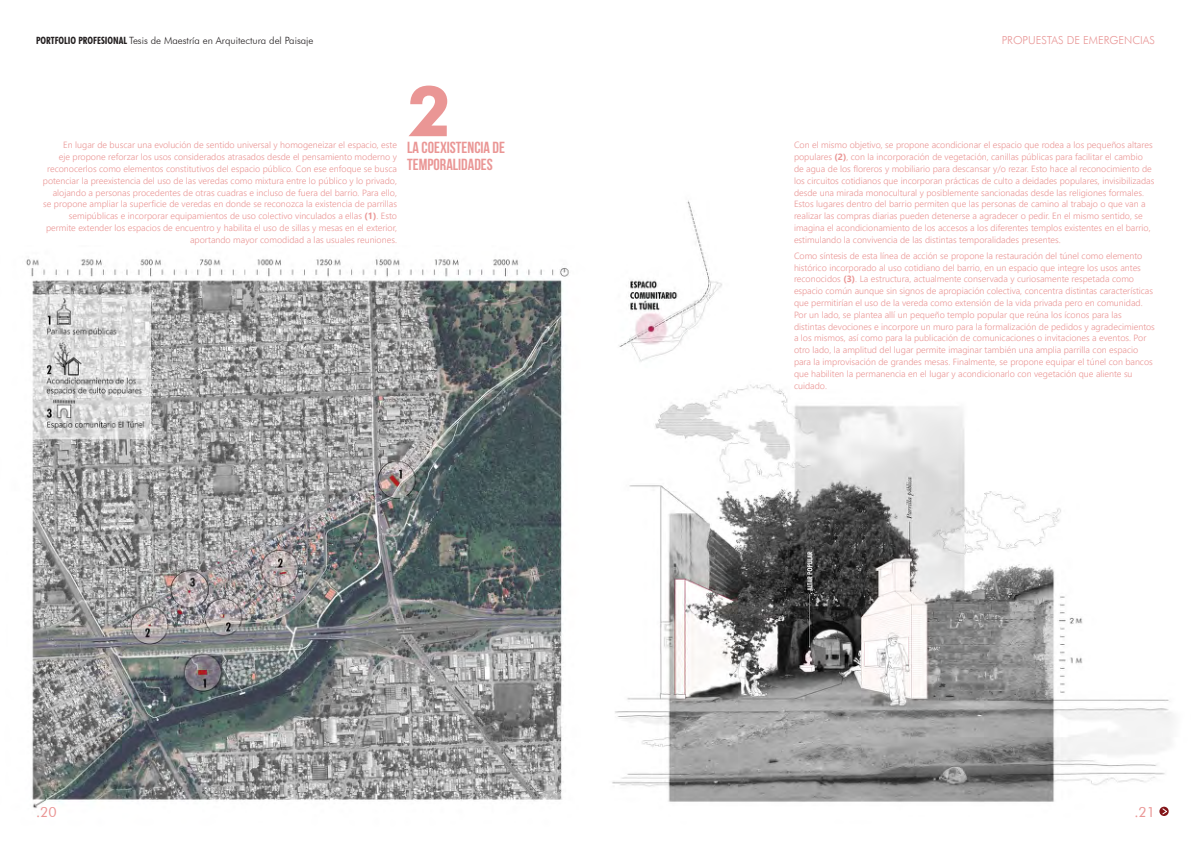
<style>
.page{position:relative;width:1191px;height:842px;background:#fff}
.page>*{position:absolute;margin:0;border:0;box-sizing:border-box;transform-origin:0 0}
.Texto_base{font:700 70px "Futura";color:#ea9695}
.Texto_base-2{font:700 16px/17px "Bebas Neue";color:#ea9695}
.numeros_de_pagina{font:14px "Futura BT";color:#ea9695}
.t1{font:300 11px "Futura BT";color:#e89595}
.t2{font:300 10px "Futura BT";color:#231f20}
.Texto_base-3{font:300 9px/11.8px "Nirmala UI";color:#ea9695}
.s1{font-weight:700;font-stretch:condensed}
.s2{font-weight:700}
</style>
<div class="page">
<img style="left:26px;top:200px;width:1147px;height:616px">
<svg style="left:1159px;top:807px;width:9px;height:9px"></svg>
<svg style="left:1161px;top:808px;width:6px;height:7px"></svg>
<p class="t2" style="left:36px;top:34px;width:279px"><span class="s1">PORTFOLIO PROFESIONAL</span> Tesis de Maestría en Arquitectura del Paisaje</p>
<p class="t1" style="left:1001px;top:34px;width:155px">PROPUESTAS DE EMERGENCIAS</p>
<p class="Texto_base-3" style="left:43px;top:139px;width:356px;text-align:right">En lugar de buscar una evolución de sentido universal y homogeneizar el espacio, este<br>eje propone reforzar los usos considerados atrasados desde el pensamiento moderno y reconocerlos como elementos constitutivos del espacio público. Con ese enfoque se busca potenciar la preexistencia del uso de las veredas como mixtura entre lo público y lo privado, alojando a personas procedentes de otras cuadras e incluso de fuera del barrio. Para ello, se propone ampliar la superficie de veredas en donde se reconozca la existencia de parrillas semipúblicas e incorporar equipamientos de uso colectivo vinculados a ellas <span class="s2">(1)</span>. Esto permite extender los espacios de encuentro y habilita el uso de sillas y mesas en el exterior, aportando mayor comodidad a las usuales reuniones.</p>
<p class="Texto_base" style="left:407px;top:60px;width:45px">2</p>
<p class="Texto_base-2" style="left:407px;top:139px;width:99px">LA COEXISTENCIA DE<br>TEMPORALIDADES</p>
<p class="Texto_base-3" style="left:794px;top:139px;width:362px">Con el mismo objetivo, se propone acondicionar el espacio que rodea a los pequeños altares populares <span class="s2">(2)</span>, con la incorporación de vegetación, canillas públicas para facilitar el cambio de agua de los floreros y mobiliario para descansar y/o rezar. Esto hace al reconocimiento de los circuitos cotidianos que incorporan prácticas de culto a deidades populares, invisibilizadas desde una mirada monocultural y posiblemente sancionadas desde las religiones formales.<br>Estos lugares dentro del barrio permiten que las personas de camino al trabajo o que van a realizar las compras diarias pueden detenerse a agradecer o pedir. En el mismo sentido, se imagina el acondicionamiento de los accesos a los diferentes templos existentes en el barrio, estimulando la convivencia de las distintas temporalidades presentes.</p>
<p class="Texto_base-3" style="left:794px;top:249px;width:362px">Como síntesis de esta línea de acción se propone la restauración del túnel como elemento histórico incorporado al uso cotidiano del barrio, en un espacio que integre los usos antes reconocidos <span class="s2">(3)</span>. La estructura, actualmente conservada y curiosamente respetada como espacio común aunque sin signos de apropiación colectiva, concentra distintas características que permitirían el uso de la vereda como extensión de la vida privada pero en comunidad.<br>Por un lado, se plantea allí un pequeño templo popular que reúna los íconos para las distintas devociones e incorpore un muro para la formalización de pedidos y agradecimientos a los mismos, así como para la publicación de comunicaciones o invitaciones a eventos. Por otro lado, la amplitud del lugar permite imaginar también una amplia parrilla con espacio para la improvisación de grandes mesas. Finalmente, se propone equipar el túnel con bancos que habiliten la permanencia en el lugar y acondicionarlo con vegetación que aliente su cuidado.</p>
<p class="numeros_de_pagina" style="left:36px;top:803px;width:22px">.20</p>
<p class="numeros_de_pagina" style="left:1134px;top:803px;width:22px">.21</p>
</div>
